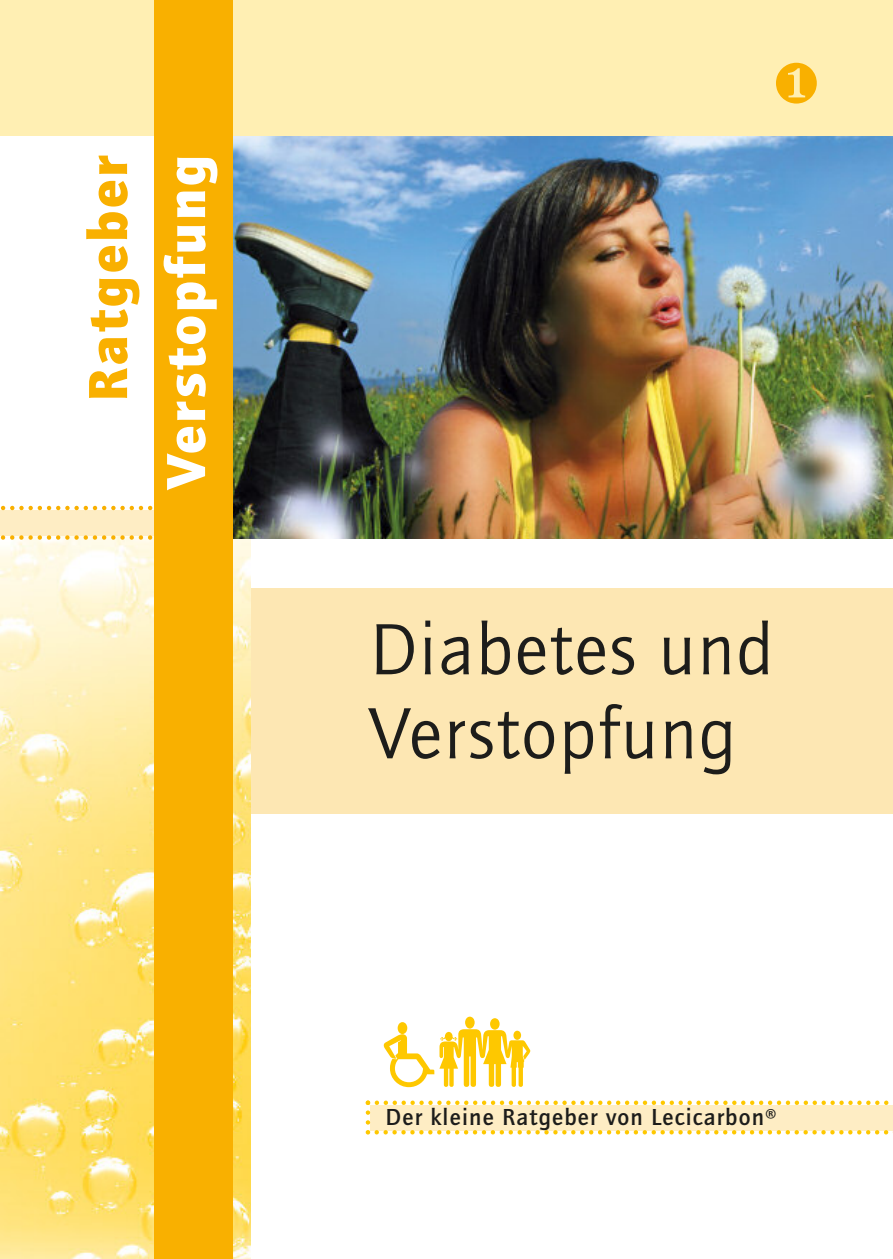
<style>
.page{position:relative;width:893px;height:1259px;background:#fff}
.page>*{position:absolute;margin:0;border:0;box-sizing:border-box;transform-origin:0 0}
.t1{font:75px/84px "Quay Sans";letter-spacing:.025em;color:#1d1d1b}
.t2{font:900 57px "Quay Sans";letter-spacing:.05em;color:#fff}
.t3{font:900 57px "Quay Sans";letter-spacing:.05em;color:#f9b000}
.t4{font:500 24px "Quay Sans";letter-spacing:.05em;color:#1d1d1b}
</style>
<div class="page">
<div style="left:153px;top:589px;width:740px;height:225px;background:#fde7b3"></div>
<img style="left:0;top:505px;width:251px;height:754px">
<svg style="left:0;top:506px;width:154px;height:34px;background:#fde9b8"></svg>
<div style="left:0;top:0;width:893px;height:136px;background:#ffefb3"></div>
<img style="left:232px;top:136px;width:661px;height:403px">
<div style="left:154px;top:0;width:78px;height:1259px;background:#f9b000"></div>
<svg style="left:384px;top:1016px;width:146px;height:71px"></svg>
<svg style="left:366px;top:1100px;width:527px;height:34px;background:#feecb9"></svg>
<svg style="left:776px;top:63px;width:41px;height:41px"></svg>
<h2 class="t3" style="left:74px;top:401px;width:248px;rotate:-90deg">Ratgeber</h2>
<h2 class="t2" style="left:152px;top:489px;width:336px;rotate:-90deg">Verstopfung</h2>
<h1 class="t1" style="left:370px;top:606px;width:405px">Diabetes und<br>Verstopfung</h1>
<p class="t4" style="left:386px;top:1103px;width:393px">Der kleine Ratgeber von Lecicarbon®</p>
</div>
